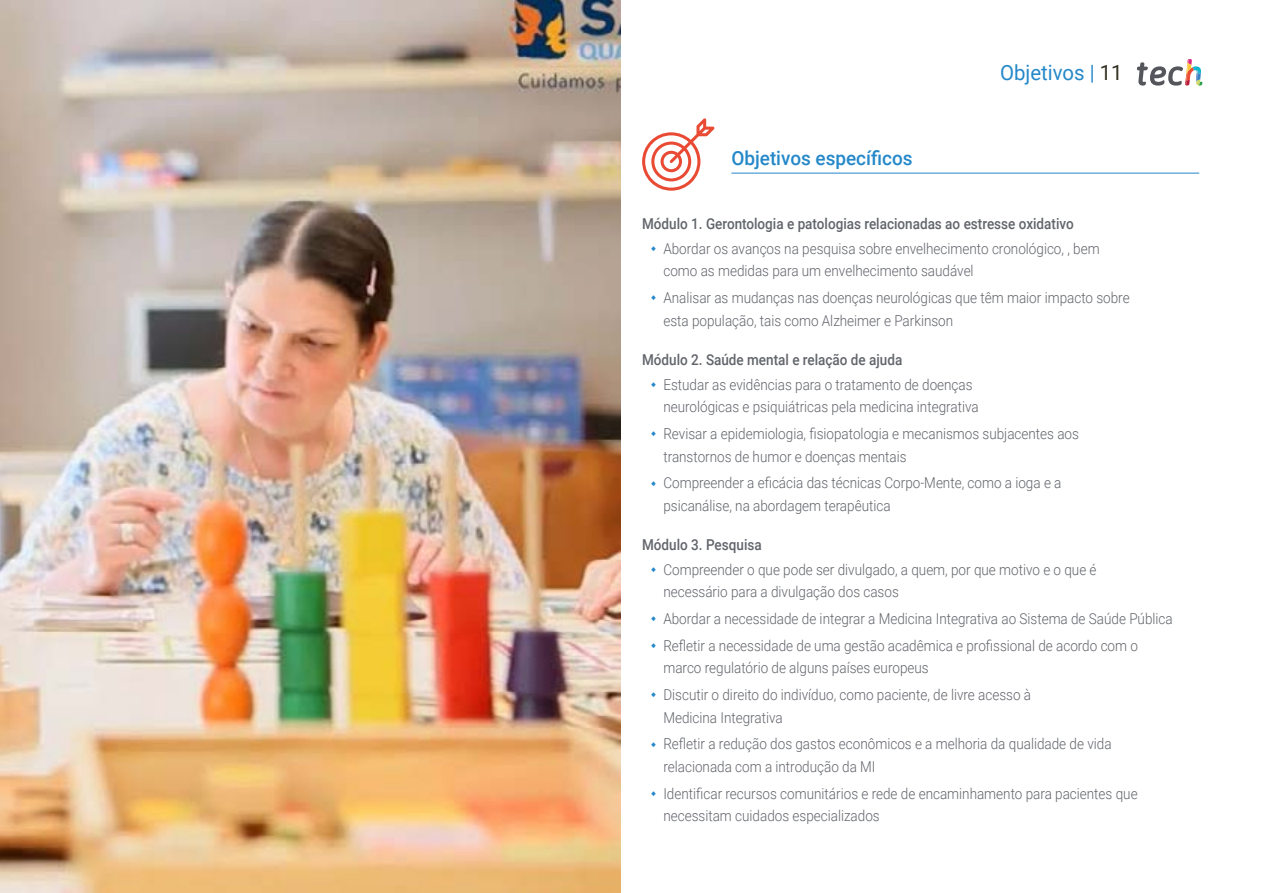
<style>
.page{position:relative;width:1263px;height:893px;background:#fff}
.page>*{position:absolute;margin:0;border:0;box-sizing:border-box;transform-origin:0 0}
.t1{font:21px "Roboto";color:#2488c9}
.t2{font:500 19.5px "Roboto";color:#2488c9}
.t3{font:300 15px/22.5px "Roboto";color:#61646a;scale:.9 1}
.t4{font:500 15px "Roboto";color:#61646a;scale:.9 1}
.s1{color:#312e20}
</style>
<div class="page">
<svg style="left:642px;top:118px;width:72px;height:73px"></svg>
<hr style="left:731px;top:173px;width:468px;height:1px;background:#2488c9">
<img style="left:0;top:0;width:621px;height:893px">
<svg style="left:1137px;top:59px;width:65px;height:27px"></svg>
<h2 class="t2" style="left:731px;top:144px;width:183px">Objetivos específicos</h2>
<h1 class="t1" style="left:1000px;top:57px;width:124px">Objetivos | <span class="s1">11</span></h1>
<p class="t4" style="left:642px;top:213px;width:481px">Módulo 1. Gerontologia e patologias relacionadas ao estresse oxidativo</p>
<p class="t3" style="left:663px;top:237px;width:486px">Abordar os avanços na pesquisa sobre envelhecimento cronológico, , bem como as medidas para um envelhecimento saudável</p>
<p class="t3" style="left:663px;top:286px;width:520px">Analisar as mudanças nas doenças neurológicas que têm maior impacto sobre esta população, tais como Alzheimer e Parkinson</p>
<p class="t4" style="left:642px;top:349px;width:291px">Módulo 2. Saúde mental e relação de ajuda</p>
<p class="t3" style="left:663px;top:373px;width:352px">Estudar as evidências para o tratamento de doenças neurológicas e psiquiátricas pela medicina integrativa</p>
<p class="t3" style="left:663px;top:422px;width:463px">Revisar a epidemiologia, fisiopatologia e mecanismos subjacentes aos transtornos de humor e doenças mentais</p>
<p class="t3" style="left:663px;top:471px;width:444px">Compreender a eficácia das técnicas Corpo-Mente, como a ioga e a psicanálise, na abordagem terapêutica</p>
<p class="t4" style="left:642px;top:534px;width:134px">Módulo 3. Pesquisa</p>
<p class="t3" style="left:663px;top:558px;width:483px">Compreender o que pode ser divulgado, a quem, por que motivo e o que é necessário para a divulgação dos casos</p>
<p class="t3" style="left:663px;top:605px;width:567px;line-height:26.7px">Abordar a necessidade de integrar a Medicina Integrativa ao Sistema de Saúde Pública<br>Refletir a necessidade de uma gestão acadêmica e profissional de acordo com o</p>
<p class="t3" style="left:663px;top:654px;width:410px;line-height:26.7px">marco regulatório de alguns países europeus<br>Discutir o direito do indivíduo, como paciente, de livre acesso à</p>
<p class="t3" style="left:663px;top:703px;width:499px;line-height:26.7px">Medicina Integrativa<br>Refletir a redução dos gastos econômicos e a melhoria da qualidade de vida</p>
<p class="t3" style="left:663px;top:753px;width:528px;line-height:26.7px">relacionada com a introdução da MI<br>Identificar recursos comunitários e rede de encaminhamento para pacientes que</p>
<p class="t3" style="left:663px;top:804px;width:242px">necessitam cuidados especializados</p>
</div>
